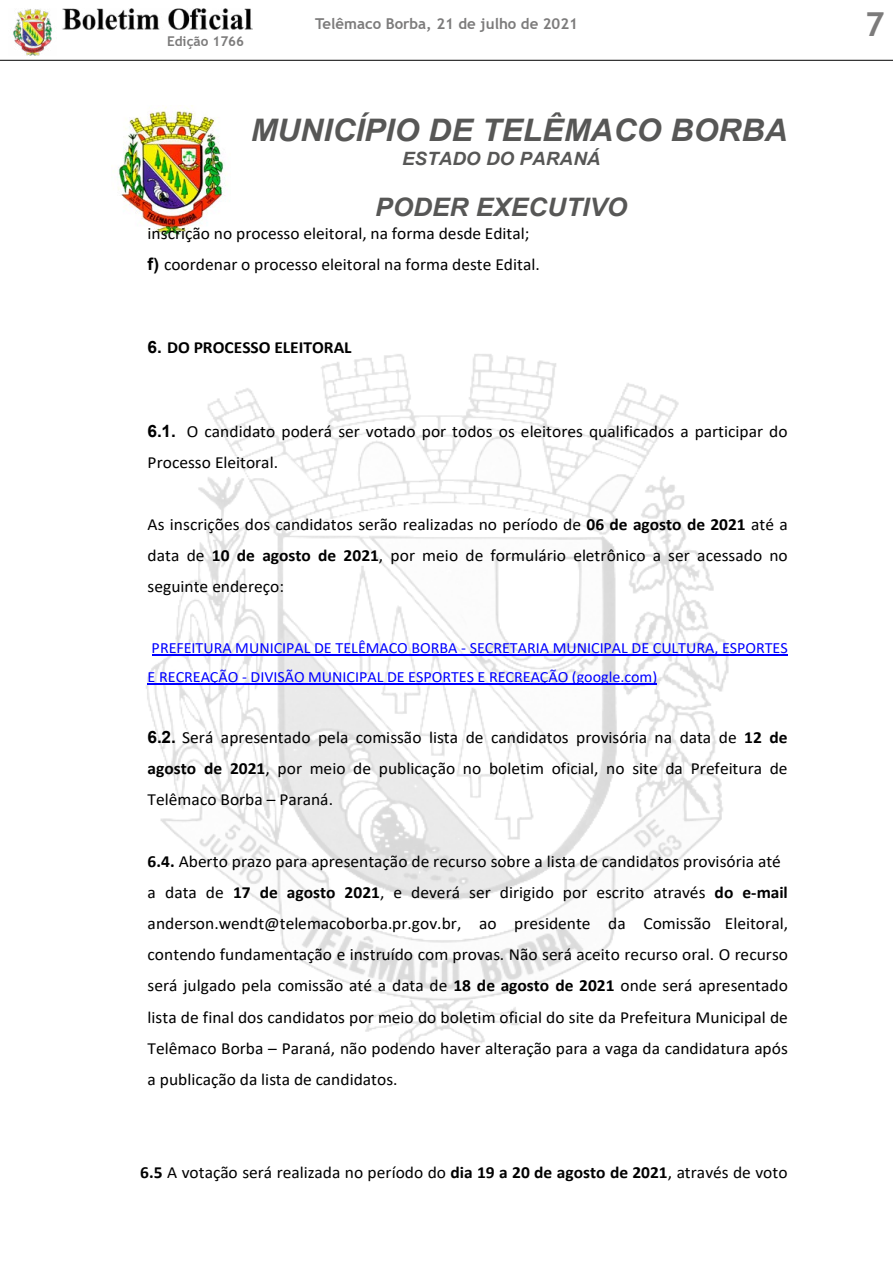
<style>
.page{position:relative;width:893px;height:1263px;background:#fff}
.page>*{position:absolute;margin:0;border:0;box-sizing:border-box;transform-origin:0 0}
.t1{font:700 33px "Trebuchet MS";color:#7c7b7b}
.t2{font:italic 700 31.05px "Arial";color:#575756}
.t3{font:italic 700 25.5px "Arial";color:#575756}
.t4{font:italic 700 18.3px "Arial";color:#575756}
.t5{font:16.95px/31px "Calibri";color:#000}
.t6{font:700 16.95px "Calibri";color:#000}
.t7{font:15.6px/28.5px "Calibri";color:#00f}
.t8{font:700 15px "Trebuchet MS";color:#7c7b7b}
.t9{font:700 13.5px "Trebuchet MS";color:#7c7b7b}
.s1{font-family:"Arial";font-weight:700}
.s2{font-family:"Arial"}
.s3{font-weight:700}
</style>
<div class="page">
<img style="left:13px;top:9px;width:39px;height:47px">
<img style="left:62px;top:8px;width:191px;height:21px">
<hr style="left:0;top:60px;width:893px;height:1px;background:#000">
<img style="left:113px;top:107px;width:113px;height:131px">
<img style="left:146px;top:354px;width:630px;height:692px">
<hr style="left:152px;top:655px;width:636px;height:1px;background:#00f">
<hr style="left:148px;top:683px;width:509px;height:1px;background:#00f">
<p class="t9" style="left:167px;top:33px;width:79px">Edição 1766</p>
<p class="t8" style="left:315px;top:14px;width:264px">Telêmaco Borba, 21 de julho de 2021</p>
<h1 class="t1" style="left:865px;top:3px;width:21px">7</h1>
<h2 class="t2" style="left:251px;top:110px;width:538px">MUNICÍPIO DE TELÊMACO BORBA</h2>
<p class="t4" style="left:402px;top:147px;width:200px">ESTADO DO PARANÁ</p>
<h3 class="t3" style="left:375px;top:190px;width:253px">PODER EXECUTIVO</h3>
<p class="t5" style="left:148px;top:217px;width:394px">inscrição no processo eleitoral, na forma desde Edital; <span class="s1">f)</span> coordenar o processo eleitoral na forma deste Edital.</p>
<p class="t6" style="left:147px;top:335px;width:206px"><span class="s2">6.</span> DO PROCESSO ELEITORAL</p>
<p class="t5" style="left:148px;top:415px;width:642px"><span class="s1">6.1.</span> O candidato poderá ser votado por todos os eleitores qualificados a participar do<br>Processo Eleitoral.</p>
<p class="t5" style="left:148px;top:509px;width:642px;text-align:justify">As inscrições dos candidatos serão realizadas no período de <span class="s3">06 de agosto de 2021</span> até a data de <span class="s3">10 de agosto de 2021</span>, por meio de formulário eletrônico a ser acessado no seguinte endereço:</p>
<p class="t7" style="left:148px;top:633px;width:642px">PREFEITURA MUNICIPAL DE TELÊMACO BORBA - SECRETARIA MUNICIPAL DE CULTURA, ESPORTES<br>E RECREAÇÃO - DIVISÃO MUNICIPAL DE ESPORTES E RECREAÇÃO (google.com)</p>
<p class="t5" style="left:148px;top:721px;width:641px;text-align:justify"><span class="s1">6.2.</span> Será apresentado pela comissão lista de candidatos provisória na data de <span class="s3">12 de agosto de 2021</span>, por meio de publicação no boletim oficial, no site da Prefeitura de Telêmaco Borba – Paraná.</p>
<p class="t5" style="left:148px;top:845px;width:642px"><span class="s3">6.4.</span> Aberto prazo para apresentação de recurso sobre a lista de candidatos provisória até a data de <span class="s3">17 de agosto 2021</span>, e deverá ser dirigido por escrito através <span class="s3">do e-mail </span>anderson.wendt@telemacoborba.pr.gov.br, ao presidente da Comissão Eleitoral, contendo fundamentação e instruído com provas. Não será aceito recurso oral. O recurso será julgado pela comissão até a data de <span class="s3">18 de agosto de 2021</span> onde será apresentado lista de final dos candidatos por meio do boletim oficial do site da Prefeitura Municipal de Telêmaco Borba – Paraná, não podendo haver alteração para a vaga da candidatura após a publicação da lista de candidatos.</p>
<p class="t5" style="left:140px;top:1156px;width:649px"><span class="s3">6.5</span> A votação será realizada no período do <span class="s3">dia 19 a 20 de agosto de 2021</span>, através de voto</p>
</div>
